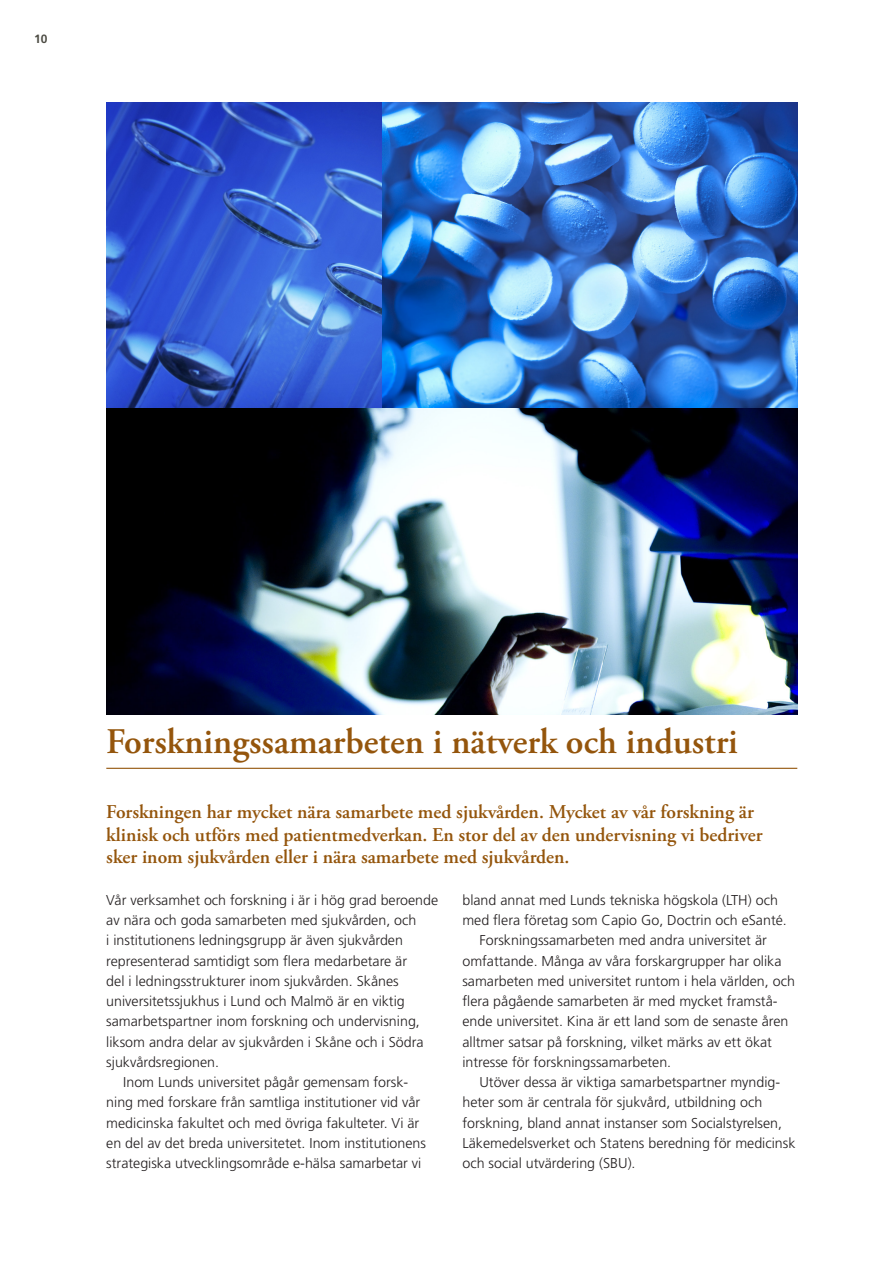
<style>
.page{position:relative;width:893px;height:1263px;background:#fff}
.page>*{position:absolute;margin:0;border:0;box-sizing:border-box;transform-origin:0 0}
.Brons_huvudrubriker{font:600 36px "Adobe Garamond Pro";color:#94550c}
.Brons_Ingress{font:600 19.5px/22.5px "Adobe Garamond Pro";color:#94550c}
.Svart_Brödtext_med_i{font:300 14.25px/20.2px "Frutiger LT Std";color:#231f20}
.Svart_Brödtext_utan{font:300 14.25px/20.2px "Frutiger LT Std";color:#231f20}
.t1{font:700 12px "Frutiger LT Std";color:#4c4b43}
</style>
<div class="page">
<hr style="left:106px;top:768px;width:691px;height:1px;background:#94550c">
<img style="left:106px;top:102px;width:277px;height:306px">
<svg style="left:383px;top:102px;width:414px;height:306px;background:#417dc8"></svg>
<img style="left:106px;top:408px;width:691px;height:306px">
<p class="t1" style="left:34px;top:32px;width:15px">10</p>
<p class="Brons_huvudrubriker" style="left:106px;top:721px;width:633px">Forskningssamarbeten i nätverk och industri</p>
<p class="Brons_Ingress" style="left:106px;top:801px;width:658px">Forskningen har mycket nära samarbete med sjukvården. Mycket av vår forskning är klinisk och utförs med patientmedverkan. En stor del av den undervisning vi bedriver sker inom sjukvården eller i nära samarbete med sjukvården.</p>
<p class="Svart_Brödtext_utan" style="left:106px;top:890px;width:333px">Vår verksamhet och forskning i är i hög grad beroende av nära och goda samarbeten med sjukvården, och<br>i institutionens ledningsgrupp är även sjukvården representerad samtidigt som flera medarbetare är<br>del i ledningsstrukturer inom sjukvården. Skånes universitetssjukhus i Lund och Malmö är en viktig samarbetspartner inom forskning och undervisning, liksom andra delar av sjukvården i Skåne och i Södra sjukvårdsregionen.</p>
<p class="Svart_Brödtext_med_i" style="left:106px;top:1072px;width:321px;text-align:center">Inom Lunds universitet pågår gemensam forsk-<br>ning med forskare från samtliga institutioner vid vår medicinska fakultet och med övriga fakulteter. Vi är en del av det breda universitetet. Inom institutionens strategiska utvecklingsområde e-hälsa samarbetar vi</p>
<p class="Svart_Brödtext_med_i" style="left:462px;top:890px;width:326px">bland annat med Lunds tekniska högskola (LTH) och med flera företag som Capio Go, Doctrin och eSanté.</p>
<p class="Svart_Brödtext_med_i" style="left:462px;top:930px;width:334px;text-indent:17px">Forskningssamarbeten med andra universitet är omfattande. Många av våra forskargrupper har olika samarbeten med universitet runtom i hela världen, och flera pågående samarbeten är med mycket framstå&shy;ende universitet. Kina är ett land som de senaste åren alltmer satsar på forskning, vilket märks av ett ökat intresse för forskningssamarbeten.</p>
<p class="Svart_Brödtext_med_i" style="left:462px;top:1072px;width:335px;text-indent:17px">Utöver dessa är viktiga samarbetspartner myndig&shy;heter som är centrala för sjukvård, utbildning och forskning, bland annat instanser som Socialstyrelsen, Läkemedelsverket och Statens beredning för medicinsk och social utvärdering (SBU).</p>
</div>
